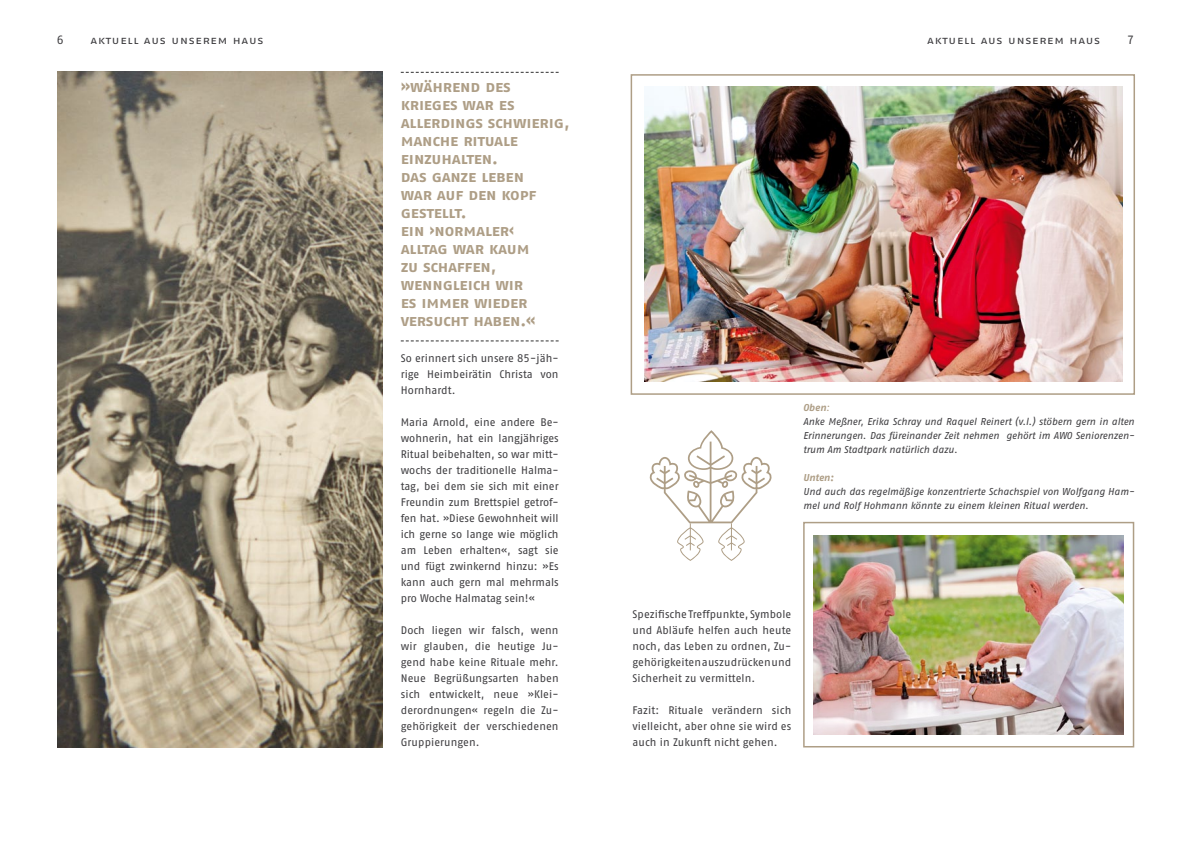
<style>
.page{position:relative;width:1191px;height:842px;background:#fff}
.page>*{position:absolute;margin:0;border:0;box-sizing:border-box;transform-origin:0 0}
.t1{font:16px/18px "Fago No Bold Tf Caps";letter-spacing:-.015em;color:#ae9e86}
.t2{font:12px "Fago No Regular Tf";color:#3e3d40}
.t3{font:11px/16px "Fago No Regular Tf";letter-spacing:.005em;color:#3e3d40;text-align:justify}
.t4{font:11px "Fago Ex Regular Caps";letter-spacing:.07em;color:#3e3d40}
.t5{font:italic 10px/14px "Fago No Regular Tf";letter-spacing:-.005em;color:#3e3d40;text-align:justify}
.t6{font:italic 10px "Fago No Bold Tf";letter-spacing:-.005em;color:#ae9e86}
.s1{font-family:"Fago No Regular Tf"}
</style>
<div class="page">
<svg style="left:401px;top:72px;width:157px;height:1px"></svg>
<svg style="left:401px;top:340px;width:157px;height:1px"></svg>
<img style="left:57px;top:72px;width:326px;height:675px">
<img style="left:814px;top:535px;width:309px;height:199px">
<div style="left:630px;top:74px;width:505px;height:321px;border:2px solid #ae9e86"></div>
<div style="left:803px;top:522px;width:331px;height:225px;border:2px solid #ae9e86"></div>
<svg style="left:649px;top:430px;width:123px;height:131px"></svg>
<img style="left:644px;top:86px;width:478px;height:295px">
<p class="t2" style="left:57px;top:33px;width:8px">6</p>
<p class="t4" style="left:90px;top:34px;width:175px">aktuell aus unserem haus</p>
<p class="t4" style="left:927px;top:34px;width:175px">aktuell aus unserem haus</p>
<p class="t2" style="left:1127px;top:33px;width:8px">7</p>
<h1 class="t1" style="left:401px;top:77px;width:170px">»während des krieges war es allerdings schwierig, manche rituale einzuhalten.<br>das ganze leben<br>war auf den kopf gestellt.<br>ein ›normaler‹<br>alltag war kaum<br>zu schaffen, wenngleich wir<br>es immer wieder versucht haben.«</h1>
<p class="t3" style="left:401px;top:350px;width:159px">So erinnert sich unsere 85-jäh&shy;rige Heimbeirätin Christa von Hornhardt.</p>
<p class="t3" style="left:401px;top:414px;width:159px">Maria Arnold, eine andere Be&shy;wohnerin, hat ein langjähriges Ritual beibehalten, so war mitt&shy;wochs der traditionelle Halma&shy;tag, bei dem sie sich mit einer Freundin zum Brettspiel getrof&shy;fen hat. »Diese Gewohnheit will ich gerne so lange wie möglich am Leben erhalten«, sagt sie und fügt zwinkernd hinzu: »Es kann auch gern mal mehrmals pro Woche Halmatag sein!«</p>
<p class="t3" style="left:401px;top:622px;width:159px">Doch liegen wir falsch, wenn wir glauben, die heutige Ju&shy;gend habe keine Rituale mehr.<br>Neue Begrüßungsarten haben sich entwickelt, neue »Klei&shy;derordnungen« regeln die Zu&shy;gehörigkeit der verschiedenen Gruppierungen.</p>
<p class="t6" style="left:803px;top:402px;width:28px">Oben<span class="s1">:</span></p>
<p class="t5" style="left:803px;top:414px;width:333px">Anke Meßner, Erika Schray und Raquel Reinert (v.l.) stöbern gern in alten Erinnerungen. Das füreinander Zeit nehmen gehört im AWO Seniorenzen&shy;trum Am Stadtpark natürlich dazu.</p>
<p class="t6" style="left:803px;top:472px;width:32px">Unten:</p>
<p class="t5" style="left:803px;top:484px;width:333px">Und auch das regelmäßige konzentrierte Schachspiel von Wolfgang Ham&shy;mel und Rolf Hohmann könnte zu einem kleinen Ritual werden.</p>
<p class="t3" style="left:632px;top:606px;width:160px">Spezifische Treffpunkte, Symbole und Abläufe helfen auch heute noch, das Leben zu ordnen, Zu&shy;gehörigkeiten auszudrücken und Sicherheit zu vermitteln.</p>
<p class="t3" style="left:632px;top:702px;width:160px">Fazit: Rituale verändern sich vielleicht, aber ohne sie wird es auch in Zukunft nicht gehen.</p>
</div>
